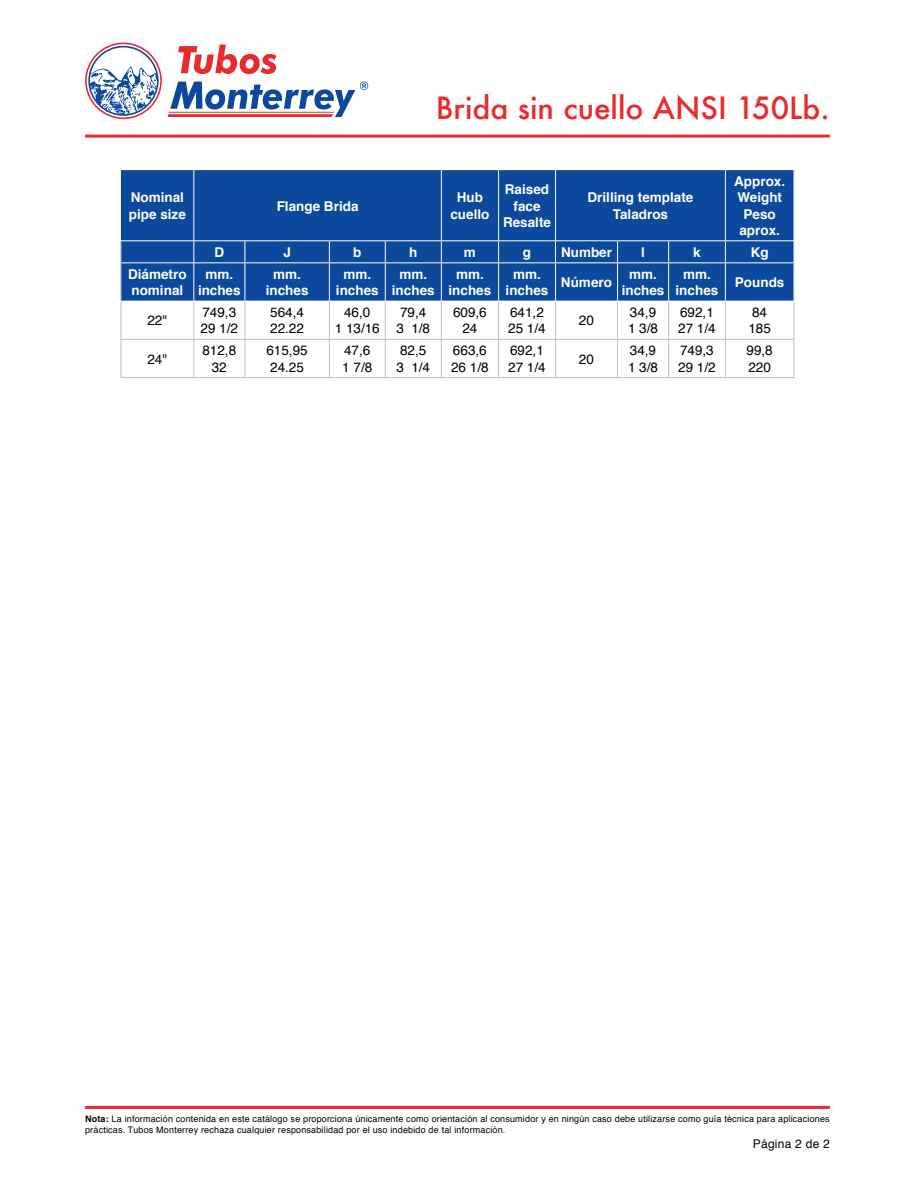
<style>
.page{position:relative;width:915px;height:1191px;background:#fff}
.page>*{position:absolute;margin:0;border:0;box-sizing:border-box;transform-origin:0 0}
.t1{font:500 30px "Futura";color:#e82c2e}
.t2{font:700 13.5px/16.2px "Helvetica";color:#fff;text-align:center}
.t3{font:13.5px/16.2px "Helvetica";color:#000}
.t4{font:12px "Helvetica";letter-spacing:.02em;color:#000}
.t5{font:9px/10.8px "Helvetica";letter-spacing:.02em;color:#000}
.s1{font-weight:700}
</style>
<div class="page">
<svg style="left:85px;top:43px;width:283px;height:76px"></svg>
<hr style="left:85px;top:135px;width:744px;height:3px;background:#e82c2e">
<hr style="left:85px;top:1106px;width:744px;height:3px;background:#e82c2e">
<div style="left:121px;top:170px;width:672px;height:131px;background:#0c499c"></div>
<svg style="left:193px;top:241px;width:1px;height:21px"></svg>
<svg style="left:244px;top:241px;width:1px;height:21px"></svg>
<svg style="left:329px;top:241px;width:1px;height:21px"></svg>
<svg style="left:384px;top:241px;width:1px;height:21px"></svg>
<svg style="left:441px;top:241px;width:1px;height:21px"></svg>
<svg style="left:498px;top:241px;width:1px;height:21px"></svg>
<svg style="left:555px;top:241px;width:1px;height:21px"></svg>
<svg style="left:617px;top:241px;width:1px;height:21px"></svg>
<hr style="left:121px;top:262px;width:73px;height:1px;background:#fff">
<hr style="left:194px;top:262px;width:51px;height:1px;background:#fff">
<hr style="left:193px;top:263px;width:1px;height:38px;background:#fff">
<hr style="left:245px;top:262px;width:84px;height:1px;background:#fff">
<hr style="left:244px;top:263px;width:1px;height:38px;background:#fff">
<hr style="left:329px;top:262px;width:56px;height:1px;background:#fff">
<hr style="left:329px;top:263px;width:1px;height:38px;background:#fff">
<hr style="left:385px;top:262px;width:56px;height:1px;background:#fff">
<hr style="left:384px;top:263px;width:1px;height:38px;background:#fff">
<hr style="left:441px;top:262px;width:57px;height:1px;background:#fff">
<hr style="left:441px;top:263px;width:1px;height:38px;background:#fff">
<hr style="left:498px;top:262px;width:57px;height:1px;background:#fff">
<hr style="left:498px;top:263px;width:1px;height:38px;background:#fff">
<hr style="left:555px;top:262px;width:62px;height:1px;background:#fff">
<hr style="left:555px;top:263px;width:1px;height:38px;background:#fff">
<hr style="left:617px;top:262px;width:51px;height:1px;background:#fff">
<hr style="left:617px;top:263px;width:1px;height:38px;background:#fff">
<hr style="left:668px;top:262px;width:57px;height:1px;background:#fff">
<hr style="left:725px;top:262px;width:69px;height:1px;background:#fff">
<hr style="left:193px;top:301px;width:1px;height:38px;background:#bcbec0">
<hr style="left:384px;top:301px;width:1px;height:38px;background:#bcbec0">
<hr style="left:441px;top:301px;width:1px;height:38px;background:#bcbec0">
<hr style="left:498px;top:301px;width:1px;height:38px;background:#bcbec0">
<hr style="left:555px;top:301px;width:1px;height:38px;background:#bcbec0">
<hr style="left:617px;top:301px;width:1px;height:38px;background:#bcbec0">
<hr style="left:120px;top:339px;width:74px;height:1px;background:#bcbec0">
<hr style="left:194px;top:339px;width:51px;height:1px;background:#bcbec0">
<hr style="left:193px;top:340px;width:1px;height:37px;background:#bcbec0">
<hr style="left:245px;top:339px;width:84px;height:1px;background:#bcbec0">
<hr style="left:329px;top:339px;width:56px;height:1px;background:#bcbec0">
<hr style="left:385px;top:339px;width:56px;height:1px;background:#bcbec0">
<hr style="left:384px;top:340px;width:1px;height:37px;background:#bcbec0">
<hr style="left:441px;top:339px;width:57px;height:1px;background:#bcbec0">
<hr style="left:441px;top:340px;width:1px;height:37px;background:#bcbec0">
<hr style="left:498px;top:339px;width:57px;height:1px;background:#bcbec0">
<hr style="left:498px;top:340px;width:1px;height:37px;background:#bcbec0">
<hr style="left:555px;top:339px;width:62px;height:1px;background:#bcbec0">
<hr style="left:555px;top:340px;width:1px;height:37px;background:#bcbec0">
<hr style="left:617px;top:339px;width:51px;height:1px;background:#bcbec0">
<hr style="left:617px;top:340px;width:1px;height:37px;background:#bcbec0">
<hr style="left:668px;top:339px;width:57px;height:1px;background:#bcbec0">
<hr style="left:725px;top:339px;width:69px;height:1px;background:#bcbec0">
<hr style="left:120px;top:377px;width:74px;height:1px;background:#bcbec0">
<hr style="left:194px;top:377px;width:51px;height:1px;background:#bcbec0">
<hr style="left:329px;top:377px;width:56px;height:1px;background:#bcbec0">
<hr style="left:385px;top:377px;width:56px;height:1px;background:#bcbec0">
<hr style="left:441px;top:377px;width:57px;height:1px;background:#bcbec0">
<hr style="left:498px;top:377px;width:57px;height:1px;background:#bcbec0">
<hr style="left:555px;top:377px;width:62px;height:1px;background:#bcbec0">
<hr style="left:617px;top:377px;width:51px;height:1px;background:#bcbec0">
<hr style="left:668px;top:377px;width:57px;height:1px;background:#bcbec0">
<hr style="left:725px;top:377px;width:69px;height:1px;background:#bcbec0">
<svg style="left:120px;top:241px;width:1px;height:22px"></svg>
<hr style="left:120px;top:263px;width:1px;height:38px;background:#aeb3da">
<svg style="left:668px;top:241px;width:1px;height:21px"></svg>
<svg style="left:724px;top:241px;width:1px;height:21px"></svg>
<svg style="left:793px;top:241px;width:1px;height:21px"></svg>
<hr style="left:668px;top:263px;width:1px;height:38px;background:#fff">
<hr style="left:724px;top:263px;width:1px;height:38px;background:#fff">
<hr style="left:120px;top:301px;width:1px;height:38px;background:#bcbec0">
<hr style="left:668px;top:301px;width:1px;height:38px;background:#bcbec0">
<hr style="left:724px;top:301px;width:1px;height:38px;background:#bcbec0">
<hr style="left:793px;top:301px;width:1px;height:38px;background:#bcbec0">
<hr style="left:120px;top:340px;width:1px;height:37px;background:#bcbec0">
<hr style="left:668px;top:340px;width:1px;height:37px;background:#bcbec0">
<hr style="left:724px;top:340px;width:1px;height:37px;background:#bcbec0">
<hr style="left:793px;top:340px;width:1px;height:37px;background:#bcbec0">
<hr style="left:441px;top:170px;width:1px;height:70px;background:#fff">
<hr style="left:120px;top:240px;width:74px;height:1px;background:#fff">
<hr style="left:194px;top:240px;width:51px;height:1px;background:#fff">
<hr style="left:245px;top:240px;width:84px;height:1px;background:#fff">
<hr style="left:329px;top:240px;width:56px;height:1px;background:#fff">
<hr style="left:385px;top:240px;width:56px;height:1px;background:#fff">
<hr style="left:441px;top:240px;width:57px;height:1px;background:#fff">
<hr style="left:498px;top:240px;width:57px;height:1px;background:#fff">
<hr style="left:555px;top:240px;width:62px;height:1px;background:#fff">
<hr style="left:617px;top:240px;width:51px;height:1px;background:#fff">
<hr style="left:668px;top:240px;width:57px;height:1px;background:#fff">
<hr style="left:725px;top:240px;width:69px;height:1px;background:#fff">
<hr style="left:244px;top:301px;width:1px;height:38px;background:#bcbec0">
<hr style="left:329px;top:301px;width:1px;height:38px;background:#bcbec0">
<hr style="left:244px;top:340px;width:1px;height:37px;background:#bcbec0">
<hr style="left:329px;top:340px;width:1px;height:37px;background:#bcbec0">
<hr style="left:245px;top:377px;width:84px;height:1px;background:#bcbec0">
<hr style="left:193px;top:170px;width:1px;height:70px;background:#fff">
<hr style="left:498px;top:170px;width:1px;height:70px;background:#fff">
<hr style="left:555px;top:170px;width:1px;height:70px;background:#fff">
<hr style="left:724px;top:170px;width:1px;height:70px;background:#fff">
<h1 class="t1" style="left:435px;top:87px;width:395px">Brida sin cuello ANSI 150Lb.</h1>
<h2 class="t2" style="left:129px;top:190px;width:59px;text-align:left">Nominal pipe size</h2>
<h2 class="t2" style="left:276px;top:198px;width:83px">Flange Brida</h2>
<h2 class="t2" style="left:450px;top:190px;width:41px">Hub cuello</h2>
<h2 class="t2" style="left:503px;top:182px;width:50px">Raised face<br>Resalte</h2>
<h2 class="t2" style="left:587px;top:190px;width:107px">Drilling template<br>Taladros</h2>
<h2 class="t2" style="left:734px;top:173px;width:53px">Approx.<br>Weight<br>Peso aprox.</h2>
<h2 class="t2" style="left:214px;top:244px;width:11px">D</h2>
<h2 class="t2" style="left:283px;top:244px;width:9px">J</h2>
<h2 class="t2" style="left:353px;top:244px;width:10px">b</h2>
<h2 class="t2" style="left:409px;top:244px;width:10px">h</h2>
<h2 class="t2" style="left:464px;top:244px;width:14px">m</h2>
<h2 class="t2" style="left:522px;top:244px;width:10px">g</h2>
<h2 class="t2" style="left:561px;top:244px;width:53px">Number</h2>
<h2 class="t2" style="left:641px;top:244px;width:5px">l</h2>
<h2 class="t2" style="left:693px;top:244px;width:9px">k</h2>
<h2 class="t2" style="left:750px;top:244px;width:19px">Kg</h2>
<h2 class="t2" style="left:128px;top:266px;width:60px;text-align:left">Diámetro nominal</h2>
<h2 class="t2" style="left:198px;top:266px;width:44px">mm. inches</h2>
<h2 class="t2" style="left:265px;top:266px;width:44px">mm. inches</h2>
<h2 class="t2" style="left:336px;top:266px;width:44px">mm. inches</h2>
<h2 class="t2" style="left:392px;top:266px;width:44px">mm. inches</h2>
<h2 class="t2" style="left:448px;top:266px;width:44px">mm. inches</h2>
<h2 class="t2" style="left:505px;top:266px;width:44px">mm. inches</h2>
<h2 class="t2" style="left:560px;top:274px;width:53px">Número</h2>
<h2 class="t2" style="left:621px;top:266px;width:44px">mm. inches</h2>
<h2 class="t2" style="left:675px;top:266px;width:44px">mm. inches</h2>
<h2 class="t2" style="left:734px;top:274px;width:51px">Pounds</h2>
<h2 class="t3" style="left:147px;top:313px;width:21px">22"</h2>
<h2 class="t3" style="left:200px;top:305px;width:39px">749,3<br>29 1/2</h2>
<h2 class="t3" style="left:270px;top:305px;width:35px">564,4<br>22.22</h2>
<h2 class="t3" style="left:334px;top:305px;width:47px;text-align:center">46,0<br>1 13/16</h2>
<h2 class="t3" style="left:396px;top:305px;width:35px">79,4<br>3 1/8</h2>
<h2 class="t3" style="left:453px;top:305px;width:35px;text-align:center">609,6<br>24</h2>
<h2 class="t3" style="left:508px;top:305px;width:39px">641,2<br>25 1/4</h2>
<h2 class="t3" style="left:578px;top:313px;width:17px">20</h2>
<h2 class="t3" style="left:627px;top:305px;width:32px">34,9<br>1 3/8</h2>
<h2 class="t3" style="left:678px;top:305px;width:39px">692,1<br>27 1/4</h2>
<h2 class="t3" style="left:748px;top:305px;width:24px">84<br>185</h2>
<h2 class="t3" style="left:147px;top:351px;width:21px">24"</h2>
<h2 class="t3" style="left:202px;top:343px;width:35px;text-align:center">812,8<br>32</h2>
<h2 class="t3" style="left:266px;top:343px;width:43px">615,95<br>24.25</h2>
<h2 class="t3" style="left:342px;top:343px;width:32px">47,6<br>1 7/8</h2>
<h2 class="t3" style="left:396px;top:343px;width:35px">82,5<br>3 1/4</h2>
<h2 class="t3" style="left:451px;top:343px;width:39px">663,6<br>26 1/8</h2>
<h2 class="t3" style="left:508px;top:343px;width:39px">692,1<br>27 1/4</h2>
<h2 class="t3" style="left:578px;top:351px;width:17px">20</h2>
<h2 class="t3" style="left:627px;top:343px;width:32px">34,9<br>1 3/8</h2>
<h2 class="t3" style="left:678px;top:343px;width:39px">749,3<br>29 1/2</h2>
<h2 class="t3" style="left:746px;top:343px;width:28px">99,8<br>220</h2>
<p class="t5" style="left:85px;top:1113px;width:745px"><span class="s1">Nota:</span> La información contenida en este catálogo se proporciona únicamente como orientación al consumidor y en ningún caso debe utilizarse como guía técnica para aplicaciones prácticas. Tubos Monterrey rechaza cualquier responsabilidad por el uso indebido de tal información.</p>
<h3 class="t4" style="left:752px;top:1135px;width:78px">Página 2 de 2</h3>
</div>
